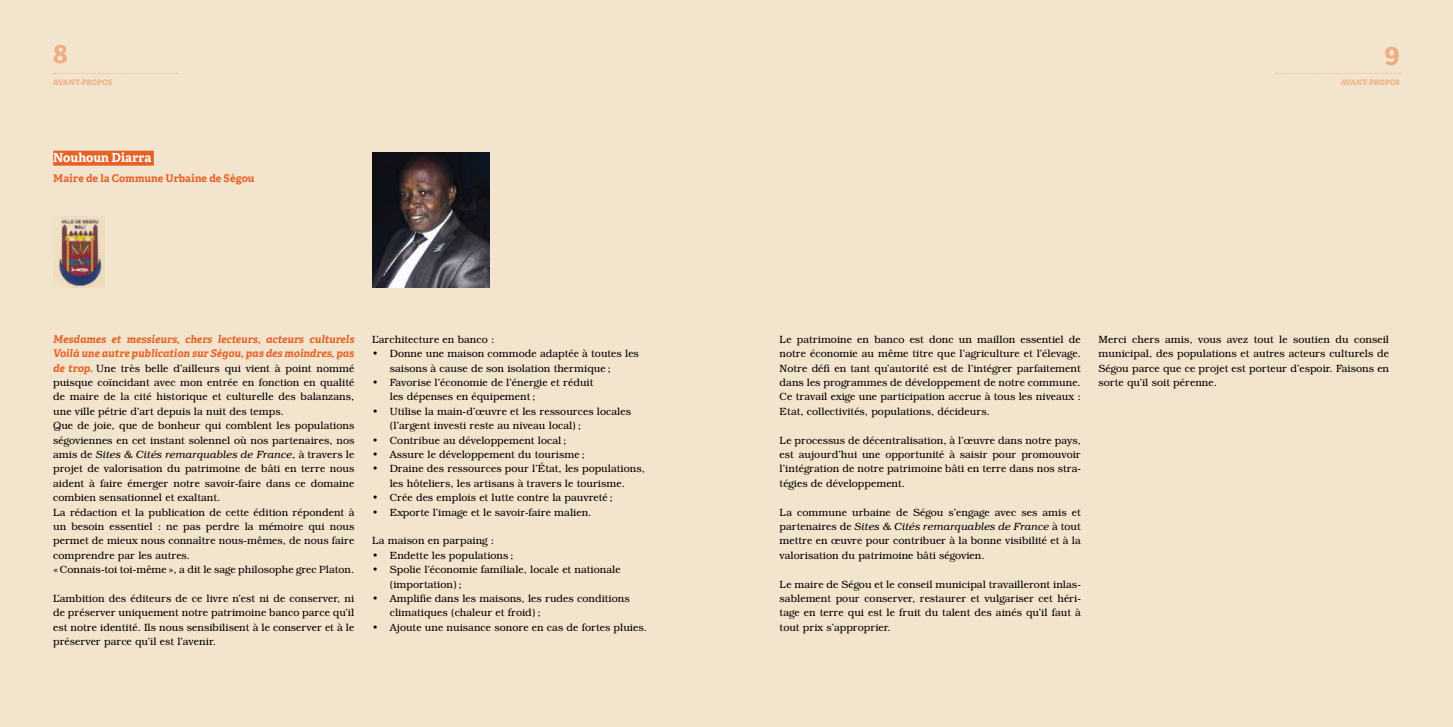
<style>
.page{position:relative;width:1453px;height:727px;background:#fff}
.page>*{position:absolute;margin:0;border:0;box-sizing:border-box;transform-origin:0 0}
.t1{font:700 27.5px "Adelle Basic";color:#f1ac84}
.t2{font:700 12.5px "Adelle Basic";letter-spacing:.01em;color:#fff}
.t3{font:300 10.62px/14.4px "Bookman IT Cby BT";color:#000}
.t4{font:italic 700 10.62px/14.4px "Adelle Basic";color:#e46329}
.t5{font:700 10.62px "Adelle Basic";letter-spacing:.005em;color:#e46329}
.t6{font:700 7.5px "Adelle Basic";letter-spacing:-.005em;color:#f1ac84}
.s1{font-family:"Adelle Basic";font-weight:700;font-style:italic;color:#e46329}
.s2{font-style:italic}
</style>
<div class="page">
<div style="left:0;top:0;width:1453px;height:726px;background:#f3e4cd"></div>
<img style="left:53px;top:216px;width:52px;height:71px">
<img style="left:372px;top:152px;width:117px;height:135px">
<svg style="left:1276px;top:73px;width:124px;height:1px"></svg>
<svg style="left:54px;top:73px;width:124px;height:1px"></svg>
<div style="left:53px;top:151px;width:101px;height:15px;background:#e46329"></div>
<h1 class="t1" style="left:53px;top:36px;width:16px">8</h1>
<p class="t6" style="left:53px;top:78px;width:61px">AVANT-PROPOS</p>
<p class="t2" style="left:53px;top:149px;width:100px">Nouhoun Diarra</p>
<p class="t5" style="left:53px;top:171px;width:203px">Maire de la Commune Urbaine de Ségou</p>
<p class="t4" style="left:53px;top:332px;width:303px">Mesdames et messieurs, chers lecteurs, acteurs culturels<br>Voilà une autre publication sur Ségou, pas des moindres, pas</p>
<p class="t3" style="left:53px;top:361px;width:303px"><span class="s1">de trop.</span> Une très belle d’ailleurs qui vient à point nommé puisque coïncidant avec mon entrée en fonction en qualité de maire de la cité historique et culturelle des balanzans, une ville pétrie d’art depuis la nuit des temps.<br>Que de joie, que de bonheur qui comblent les populations ségoviennes en cet instant solennel où nos partenaires, nos amis de <span class="s2">Sites &amp; Cités remarquables de France</span>, à travers le projet de valorisation du patrimoine de bâti en terre nous aident à faire émerger notre savoir-faire dans ce domaine combien sensationnel et exaltant.<br>La rédaction et la publication de cette édition répondent à un besoin essentiel : ne pas perdre la mémoire qui nous permet de mieux nous connaître nous-mêmes, de nous faire comprendre par les autres.<br>« Connais-toi toi-même », a dit le sage philosophe grec Platon.</p>
<p class="t3" style="left:53px;top:591px;width:303px;text-align:justify">L’ambition des éditeurs de ce livre n’est ni de conserver, ni de préserver uniquement notre patrimoine banco parce qu’il est notre identité. Ils nous sensibilisent à le conserver et à le préserver parce qu’il est l’avenir.</p>
<p class="t3" style="left:372px;top:332px;width:124px">L’architecture en banco :</p>
<p class="t3" style="left:390px;top:346px;width:251px;text-indent:-18px">• Donne une maison commode adaptée à toutes les saisons à cause de son isolation thermique ;</p>
<p class="t3" style="left:390px;top:375px;width:205px;text-indent:-18px">• Favorise l’économie de l’énergie et réduit les dépenses en équipement ;</p>
<p class="t3" style="left:390px;top:404px;width:243px;text-indent:-18px">• Utilise la main-d’œuvre et les ressources locales (l’argent investi reste au niveau local) ;</p>
<p class="t3" style="left:372px;top:432px;width:196px">• Contribue au développement local ;</p>
<p class="t3" style="left:372px;top:447px;width:214px">• Assure le développement du tourisme ;</p>
<p class="t3" style="left:372px;top:461px;width:274px;text-align:center">• Draine des ressources pour l’État, les populations, les hôteliers, les artisans à travers le tourisme.</p>
<p class="t3" style="left:372px;top:490px;width:243px">• Crée des emplois et lutte contre la pauvreté ;</p>
<p class="t3" style="left:372px;top:504px;width:221px">• Exporte l’image et le savoir-faire malien.</p>
<p class="t3" style="left:372px;top:533px;width:124px">La maison en parpaing :</p>
<p class="t3" style="left:372px;top:547px;width:143px">• Endette les populations ;</p>
<p class="t3" style="left:390px;top:562px;width:232px;text-indent:-18px">• Spolie l’économie familiale, locale et nationale (importation) ;</p>
<p class="t3" style="left:390px;top:591px;width:242px;text-indent:-18px">• Amplifie dans les maisons, les rudes conditions climatiques (chaleur et froid) ;</p>
<p class="t3" style="left:372px;top:619px;width:276px">• Ajoute une nuisance sonore en cas de fortes pluies.</p>
<h1 class="t1" style="left:1384px;top:36px;width:17px">9</h1>
<p class="t6" style="left:1341px;top:78px;width:61px">AVANT-PROPOS</p>
<p class="t3" style="left:780px;top:332px;width:303px;text-align:justify">Le patrimoine en banco est donc un maillon essentiel de notre économie au même titre que l’agriculture et l’élevage.<br>Notre défi en tant qu’autorité est de l’intégrer parfaitement dans les programmes de développement de notre commune.<br>Ce travail exige une participation accrue à tous les niveaux :<br>Etat, collectivités, populations, décideurs.</p>
<p class="t3" style="left:780px;top:432px;width:303px;text-align:justify">Le processus de décentralisation, à l’œuvre dans notre pays, est aujourd’hui une opportunité à saisir pour promouvoir l’intégration de notre patrimoine bâti en terre dans nos stra&shy;tégies de développement.</p>
<p class="t3" style="left:780px;top:504px;width:303px;text-align:justify">La commune urbaine de Ségou s’engage avec ses amis et partenaires de <span class="s2">Sites &amp; Cités remarquables de France</span> à tout mettre en œuvre pour contribuer à la bonne visibilité et à la valorisation du patrimoine bâti ségovien.</p>
<p class="t3" style="left:780px;top:576px;width:303px;text-align:justify">Le maire de Ségou et le conseil municipal travailleront inlas&shy;sablement pour conserver, restaurer et vulgariser cet héri&shy;tage en terre qui est le fruit du talent des ainés qu’il faut à tout prix s’approprier.</p>
<p class="t3" style="left:1098px;top:332px;width:292px;text-align:justify">Merci chers amis, vous avez tout le soutien du conseil municipal, des populations et autres acteurs culturels de Ségou parce que ce projet est porteur d’espoir. Faisons en sorte qu’il soit pérenne.</p>
</div>
